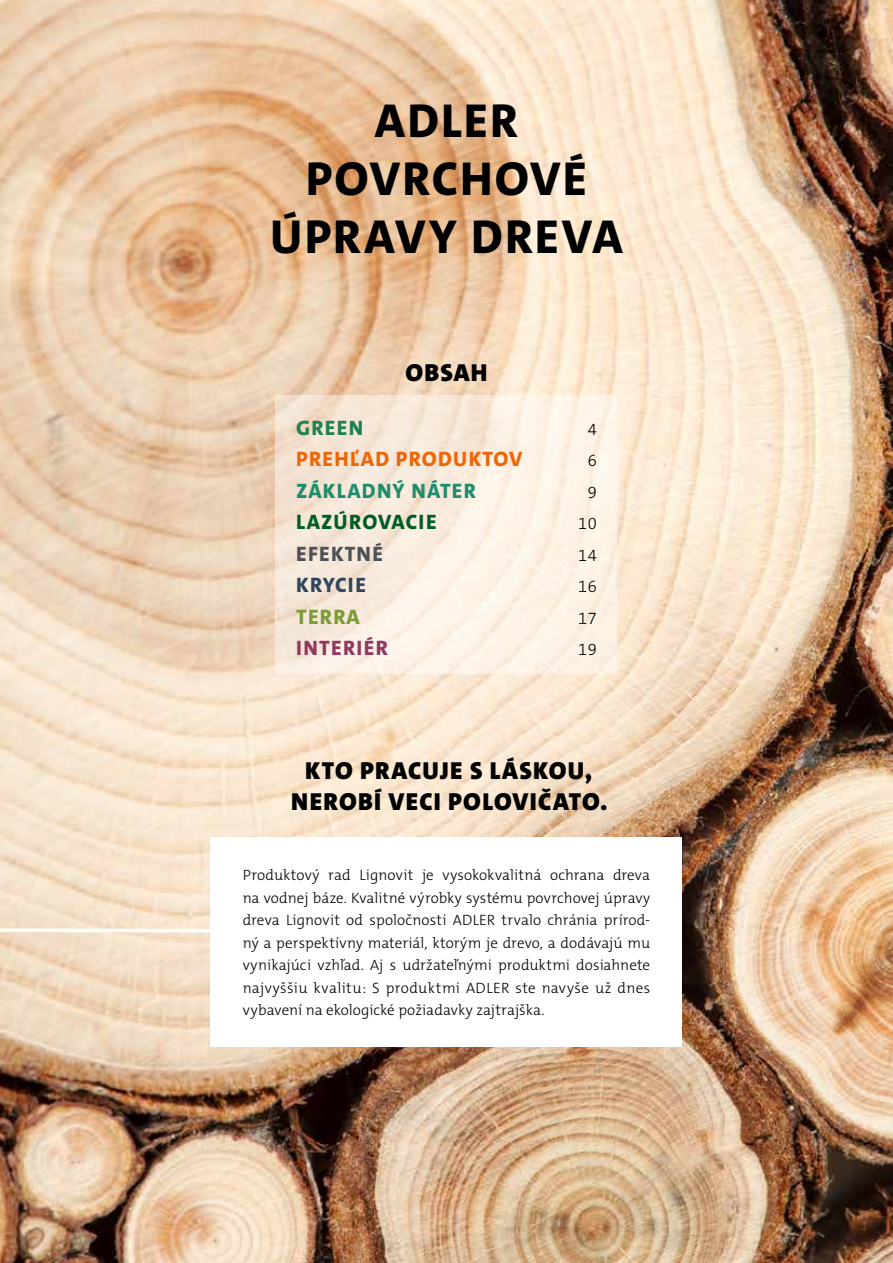
<style>
.page{position:relative;width:893px;height:1263px;background:#fff}
.page>*{position:absolute;margin:0;border:0;box-sizing:border-box;transform-origin:0 0}
.t1{font:800 48px/57.8px "The Mix C4 s";letter-spacing:.045em;color:#000;text-align:center}
.t2{font:900 24.75px/31.5px "The Mix C4 s";letter-spacing:.05em;color:#000;text-align:center}
.t3{font:800 21px "The Mix C4 s";letter-spacing:.06em;color:#ec6608}
.t4{font:800 21px "The Mix C4 s";letter-spacing:.06em;color:#1f8c6b}
.t5{font:800 21px "The Mix C4 s";letter-spacing:.055em;color:#005c25}
.t6{font:800 21px "The Mix C4 s";letter-spacing:.06em;color:#913860}
.t7{font:800 21px "The Mix C4 s";letter-spacing:.06em;color:#4d5157}
.t8{font:800 21px "The Mix C4 s";letter-spacing:.06em;color:#2f465c}
.t9{font:800 21px "The Mix C4 s";letter-spacing:.06em;color:#218051}
.t10{font:800 21px "The Mix C4 s";letter-spacing:.06em;color:#7b9b34}
.t11{font:300 16.5px "The Mix C4 s";color:#000}
.t12{font:300 15px/22.5px "The Mix C4 s";letter-spacing:.005em;color:#000;text-align:justify}
</style>
<div class="page">
<img style="left:0;top:0;width:893px;height:1263px">
<div style="left:211px;top:837px;width:471px;height:210px;background:#fff"></div>
<svg style="left:0;top:436px;width:215px;height:498px"></svg>
<svg style="left:276px;top:396px;width:341px;height:278px;fill:#fbeee1"></svg>
<h1 class="t1" style="left:270px;top:92px;width:354px">ADLER<br>POVRCHOVÉ<br>ÚPRAVY DREVA</h1>
<h2 class="t2" style="left:405px;top:357px;width:84px">OBSAH</h2>
<h3 class="t9" style="left:296px;top:414px;width:68px">GREEN</h3>
<p class="t11" style="left:588px;top:418px;width:11px">4</p>
<h3 class="t3" style="left:296px;top:445px;width:228px">PREHĽAD PRODUKTOV</h3>
<p class="t11" style="left:588px;top:450px;width:11px">6</p>
<h3 class="t4" style="left:296px;top:477px;width:181px">ZÁKLADNÝ NÁTER</h3>
<p class="t11" style="left:588px;top:481px;width:11px">9</p>
<h3 class="t5" style="left:296px;top:508px;width:142px">LAZÚROVACIE</h3>
<p class="t11" style="left:578px;top:513px;width:20px">10</p>
<h3 class="t7" style="left:296px;top:540px;width:89px">EFEKTNÉ</h3>
<p class="t11" style="left:578px;top:544px;width:20px">14</p>
<h3 class="t8" style="left:296px;top:571px;width:71px">KRYCIE</h3>
<p class="t11" style="left:578px;top:576px;width:20px">16</p>
<h3 class="t10" style="left:296px;top:603px;width:65px">TERRA</h3>
<p class="t11" style="left:578px;top:607px;width:20px">17</p>
<h3 class="t6" style="left:296px;top:634px;width:93px">INTERIÉR</h3>
<p class="t11" style="left:578px;top:639px;width:20px">19</p>
<h2 class="t2" style="left:291px;top:755px;width:318px">KTO PRACUJE S LÁSKOU,<br>NEROBÍ VECI POLOVIČATO.</h2>
<p class="t12" style="left:243px;top:864px;width:409px">Produktový rad Lignovit je vysokokvalitná ochrana dreva na vodnej báze. Kvalitné výrobky systému povrchovej úpravy dreva Lignovit od spoločnosti ADLER trvalo chránia prírod&shy;ný a perspektívny materiál, ktorým je drevo, a dodávajú mu vynikajúci vzhľad. Aj s udržateľnými produktmi dosiahnete najvyššiu kvalitu: S produktmi ADLER ste navyše už dnes vybavení na ekologické požiadavky zajtrajška.</p>
</div>
